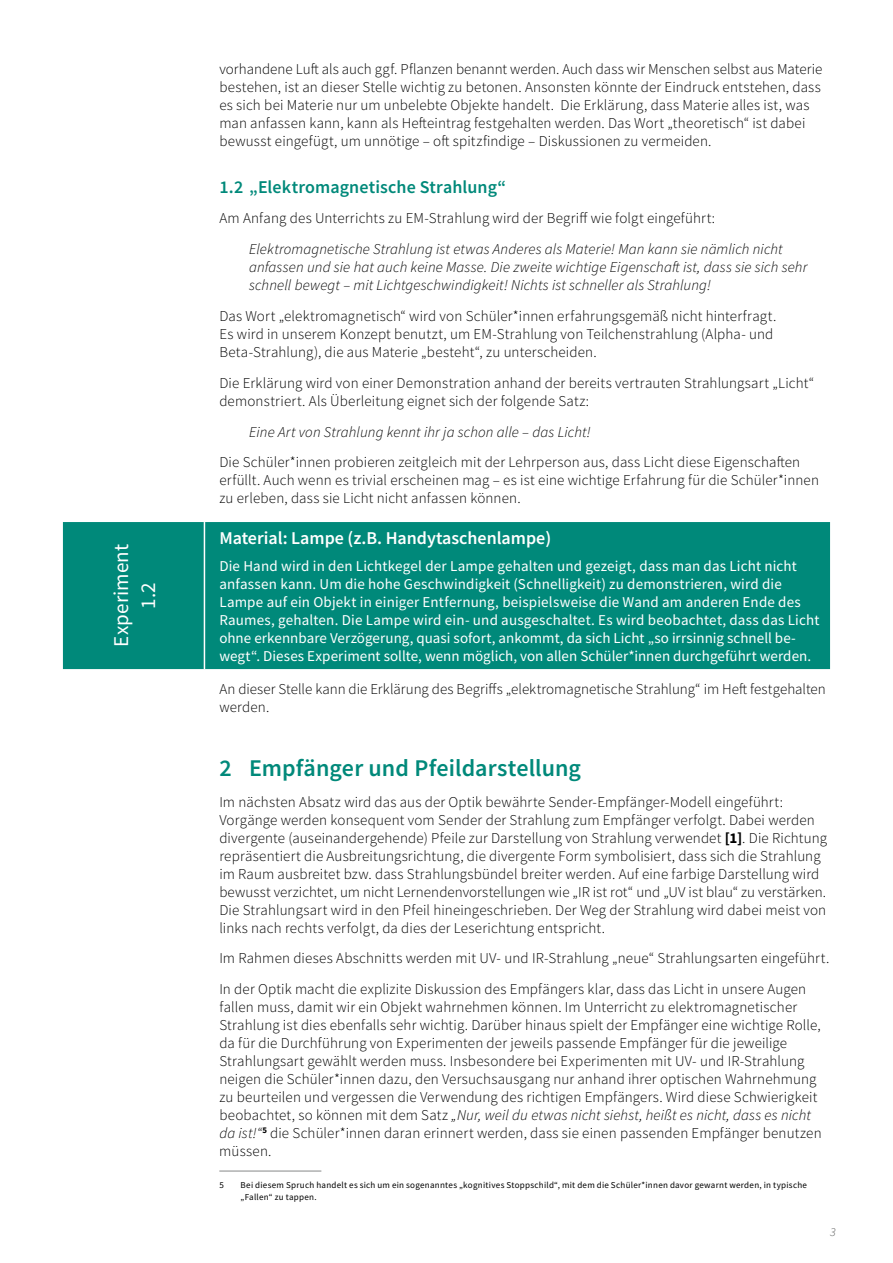
<style>
.page{position:relative;width:893px;height:1263px;background:#fff}
.page>*{position:absolute;margin:0;border:0;box-sizing:border-box;transform-origin:0 0}
.t1{font:600 24px "Source Sans Pro";letter-spacing:.005em;color:#00897a}
.t2{font:21px/27px "Source Sans Pro";letter-spacing:.005em;color:#fff;text-align:center}
.t3{font:600 18px "Source Sans Pro";color:#fff}
.t4{font:600 18px "Source Sans Pro";letter-spacing:.005em;color:#00897a}
.t5{font:300 15px/18px "Source Sans Pro";letter-spacing:.01em;color:#000}
.t6{font:15px/18px "Source Sans Pro";letter-spacing:.01em;color:#fff}
.t7{font:italic 300 15px/18px "Source Sans Pro";letter-spacing:.005em;color:#000}
.t8{font:italic 300 12px "Source Sans Pro";color:#555756}
.t9{font:9px/12px "Source Sans Pro";letter-spacing:.03em;color:#000}
.s1{font-weight:700}
.s2{font-style:italic}
</style>
<div class="page">
<div style="left:63px;top:522px;width:767px;height:147px;background:#00897a"></div>
<hr style="left:204px;top:522px;width:1px;height:147px;background:#fff">
<hr style="left:219px;top:1171px;width:102px;height:1px;background:#878988">
<h2 class="t2" style="left:107px;top:647px;width:104px;rotate:-90deg">Experiment<br>1.2</h2>
<p class="t5" style="left:219px;top:60px;width:604px">vorhandene Luft als auch ggf. Pflanzen benannt werden. Auch dass wir Menschen selbst aus Materie bestehen, ist an dieser Stelle wichtig zu betonen. Ansonsten könnte der Eindruck entstehen, dass es sich bei Materie nur um unbelebte Objekte handelt. Die Erklärung, dass Materie alles ist, was man anfassen kann, kann als Hefteintrag festgehalten werden. Das Wort „theoretisch“ ist dabei bewusst eingefügt, um unnötige – oft spitzfindige – Diskussionen zu vermeiden.</p>
<p class="t4" style="left:219px;top:175px;width:288px">1.2 „Elektromagnetische Strahlung“</p>
<p class="t5" style="left:219px;top:209px;width:497px">Am Anfang des Unterrichts zu EM-Strahlung wird der Begriff wie folgt eingeführt:</p>
<p class="t7" style="left:249px;top:240px;width:560px">Elektromagnetische Strahlung ist etwas Anderes als Materie! Man kann sie nämlich nicht anfassen und sie hat auch keine Masse. Die zweite wichtige Eigenschaft ist, dass sie sich sehr schnell bewegt – mit Lichtgeschwindigkeit! Nichts ist schneller als Strahlung!</p>
<p class="t5" style="left:219px;top:307px;width:558px">Das Wort „elektromagnetisch“ wird von Schüler*innen erfahrungsgemäß nicht hinterfragt.<br>Es wird in unserem Konzept benutzt, um EM-Strahlung von Teilchenstrahlung (Alpha- und<br>Beta-Strahlung), die aus Materie „besteht“, zu unterscheiden.</p>
<p class="t5" style="left:219px;top:374px;width:596px">Die Erklärung wird von einer Demonstration anhand der bereits vertrauten Strahlungsart „Licht“ demonstriert. Als Überleitung eignet sich der folgende Satz:</p>
<p class="t7" style="left:249px;top:422px;width:343px">Eine Art von Strahlung kennt ihr ja schon alle – das Licht!</p>
<p class="t5" style="left:219px;top:453px;width:601px">Die Schüler*innen probieren zeitgleich mit der Lehrperson aus, dass Licht diese Eigenschaften erfüllt. Auch wenn es trivial erscheinen mag – es ist eine wichtige Erfahrung für die Schüler*innen zu erleben, dass sie Licht nicht anfassen können.</p>
<p class="t3" style="left:219px;top:526px;width:333px">Material: Lampe (z.B. Handytaschenlampe)</p>
<p class="t6" style="left:219px;top:556px;width:602px">Die Hand wird in den Lichtkegel der Lampe gehalten und gezeigt, dass man das Licht nicht anfassen kann. Um die hohe Geschwindigkeit (Schnelligkeit) zu demonstrieren, wird die Lampe auf ein Objekt in einiger Entfernung, beispielsweise die Wand am anderen Ende des Raumes, gehalten. Die Lampe wird ein- und ausgeschaltet. Es wird beobachtet, dass das Licht ohne erkennbare Verzögerung, quasi sofort, ankommt, da sich Licht „so irrsinnig schnell be&shy;wegt“. Dieses Experiment sollte, wenn möglich, von allen Schüler*innen durchgeführt werden.</p>
<p class="t5" style="left:219px;top:680px;width:608px">An dieser Stelle kann die Erklärung des Begriffs „elektromagnetische Strahlung“ im Heft festgehalten werden.</p>
<h1 class="t1" style="left:219px;top:752px;width:363px">2 Empfänger und Pfeildarstellung</h1>
<p class="t5" style="left:219px;top:793px;width:609px">Im nächsten Absatz wird das aus der Optik bewährte Sender-Empfänger-Modell eingeführt:<br>Vorgänge werden konsequent vom Sender der Strahlung zum Empfänger verfolgt. Dabei werden divergente (auseinandergehende) Pfeile zur Darstellung von Strahlung verwendet <span class="s1">[1]</span>. Die Richtung repräsentiert die Ausbreitungsrichtung, die divergente Form symbolisiert, dass sich die Strahlung im Raum ausbreitet bzw. dass Strahlungsbündel breiter werden. Auf eine farbige Darstellung wird bewusst verzichtet, um nicht Lernendenvorstellungen wie „IR ist rot“ und „UV ist blau“ zu verstärken.<br>Die Strahlungsart wird in den Pfeil hineingeschrieben. Der Weg der Strahlung wird dabei meist von links nach rechts verfolgt, da dies der Leserichtung entspricht.</p>
<p class="t5" style="left:219px;top:943px;width:611px;line-height:30.8px">Im Rahmen dieses Abschnitts werden mit UV- und IR-Strahlung „neue“ Strahlungsarten eingeführt.<br>In der Optik macht die explizite Diskussion des Empfängers klar, dass das Licht in unsere Augen</p>
<p class="t5" style="left:219px;top:998px;width:604px">fallen muss, damit wir ein Objekt wahrnehmen können. Im Unterricht zu elektromagnetischer Strahlung ist dies ebenfalls sehr wichtig. Darüber hinaus spielt der Empfänger eine wichtige Rolle, da für die Durchführung von Experimenten der jeweils passende Empfänger für die jeweilige Strahlungsart gewählt werden muss. Insbesondere bei Experimenten mit UV- und IR-Strahlung neigen die Schüler*innen dazu, den Versuchsausgang nur anhand ihrer optischen Wahrnehmung zu beurteilen und vergessen die Verwendung des richtigen Empfängers. Wird diese Schwierigkeit beobachtet, so können mit dem Satz <span class="s2">„Nur, weil du etwas nicht siehst, heißt es nicht, dass es nicht da ist!“</span><sup>5</sup> die Schüler*innen daran erinnert werden, dass sie einen passenden Empfänger benutzen müssen.</p>
<p class="t9" style="left:219px;top:1179px;width:6px">5</p>
<p class="t9" style="left:241px;top:1179px;width:568px">Bei diesem Spruch handelt es sich um ein sogenanntes „kognitives Stoppschild“, mit dem die Schüler*innen davor gewarnt werden, in typische „Fallen“ zu tappen.</p>
<p class="t8" style="left:830px;top:1225px;width:7px">3</p>
</div>
